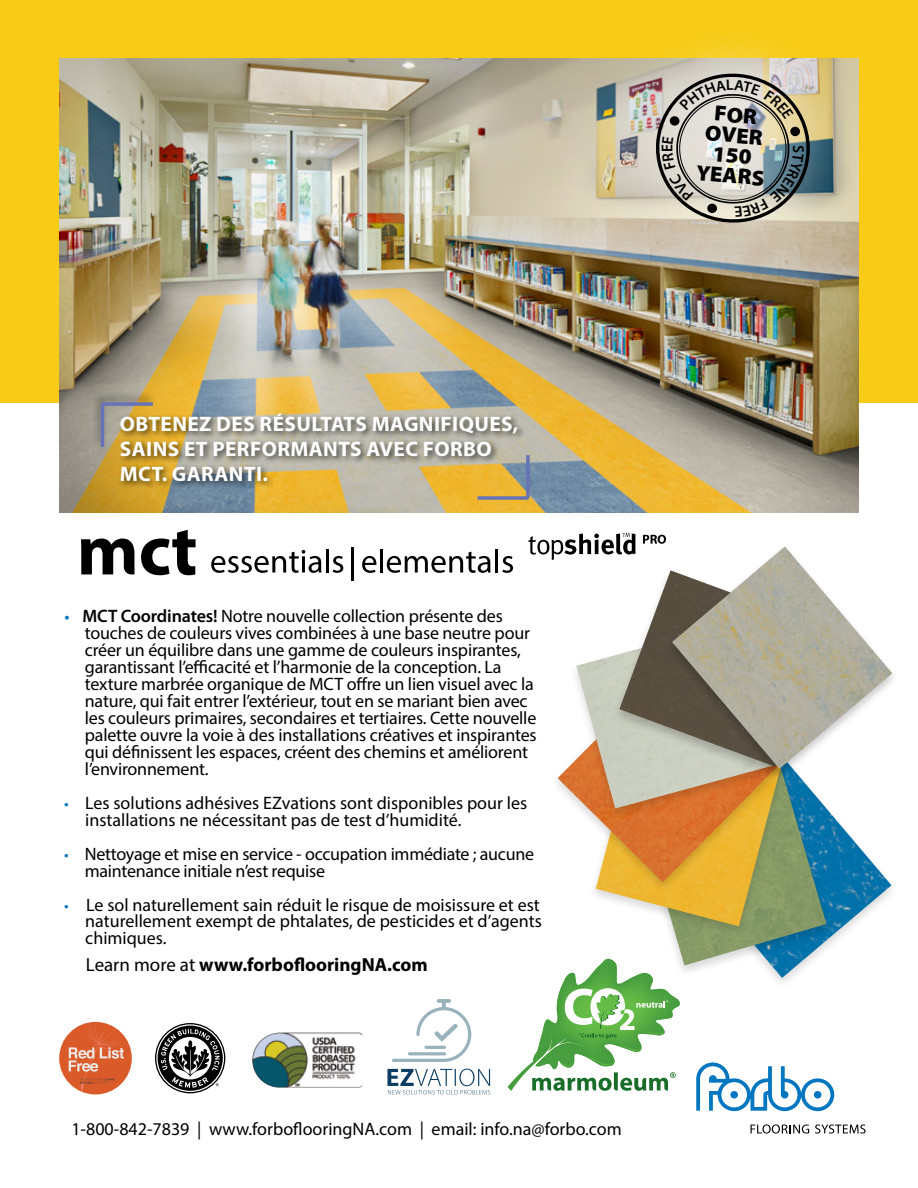
<style>
.page{position:relative;width:918px;height:1188px;background:#fff}
.page>*{position:absolute;margin:0;border:0;box-sizing:border-box;transform-origin:0 0}
.t1{font:900 21.9px/20.2px "Myriad Pro";color:#000;text-align:center}
.t2{font:700 21px/24.9px "Myriad Pro";letter-spacing:.02em;color:#fff}
.t3{font:700 19.05px "Myriad Pro";color:#000}
.t4{font:18px/17px "Myriad Pro";letter-spacing:-.01em;color:#000}
.t5{font:600 15.75px "Myriad Pro";color:#000}
.s1{font-weight:600;font-size:16.5px;color:#0076c0}
.s2{font-weight:600}
.s3{font-size:16.5px;color:#0076c0}
.s4{font-weight:400}
</style>
<div class="page">
<svg style="left:211px;top:550px;width:110px;height:23px"></svg>
<hr style="left:326px;top:549px;width:3px;height:24px;background:#000">
<svg style="left:333px;top:556px;width:10px;height:17px"></svg>
<hr style="left:352px;top:547px;width:2px;height:34px;background:#000">
<svg style="left:362px;top:556px;width:14px;height:17px"></svg>
<hr style="left:380px;top:549px;width:3px;height:24px;background:#000">
<svg style="left:387px;top:552px;width:104px;height:21px"></svg>
<hr style="left:495px;top:549px;width:3px;height:24px;background:#000">
<svg style="left:502px;top:556px;width:11px;height:17px"></svg>
<img style="left:257px;top:1033px;width:97px;height:12px">
<svg style="left:155px;top:1023px;width:70px;height:70px"></svg>
<div style="left:59px;top:1022px;width:73px;height:73px;background:#da5b29;border-radius:50%"></div>
<svg style="left:69px;top:1024px;width:55px;height:67px"></svg>
<img style="left:834px;top:817px;width:57px;height:124px">
<div style="left:630px;top:762px;width:204px;height:216px;background:#000;opacity:.15"></div>
<img style="left:638px;top:781px;width:188px;height:184px">
<div style="left:588px;top:726px;width:201px;height:213px;background:#000;opacity:.15"></div>
<img style="left:596px;top:894px;width:185px;height:32px">
<div style="left:550px;top:658px;width:237px;height:236px;background:#000;opacity:.15"></div>
<img style="left:558px;top:660px;width:222px;height:222px">
<div style="left:569px;top:620px;width:214px;height:201px;background:#000;opacity:.15"></div>
<img style="left:576px;top:622px;width:200px;height:187px">
<div style="left:612px;top:568px;width:222px;height:211px;background:#000;opacity:.21"></div>
<img style="left:619px;top:570px;width:46px;height:197px">
<div style="left:665px;top:544px;width:235px;height:237px;background:#000;opacity:.22"></div>
<img style="left:672px;top:546px;width:220px;height:223px">
<svg style="left:508px;top:959px;width:172px;height:132px"></svg>
<svg style="left:81px;top:539px;width:53px;height:35px"></svg>
<svg style="left:141px;top:530px;width:55px;height:45px"></svg>
<svg style="left:387px;top:1069px;width:103px;height:26px"></svg>
<svg style="left:392px;top:999px;width:79px;height:63px"></svg>
<hr style="left:408px;top:1052px;width:38px;height:3px;background:#99b2bc;border-radius:2px">
<hr style="left:425px;top:1046px;width:21px;height:3px;background:#99b2bc;border-radius:2px">
<div style="left:0;top:0;width:918px;height:402px;background:#f7cb16"></div>
<img style="left:59px;top:58px;width:800px;height:454px">
<div style="left:118px;top:410px;width:408px;height:80px;background:#000;opacity:.67"></div>
<hr style="left:526px;top:455px;width:4px;height:43px;background:#6674b7">
<svg style="left:478px;top:496px;width:51px;height:4px"></svg>
<div style="left:91px;top:391px;width:66px;height:58px;background:#000;opacity:.39"></div>
<hr style="left:101px;top:404px;width:3px;height:43px;background:#6674b7">
<svg style="left:102px;top:402px;width:51px;height:4px"></svg>
<img style="left:596px;top:43px;width:263px;height:239px">
<svg style="left:751px;top:1124px;width:58px;height:10px"></svg>
<svg style="left:815px;top:1124px;width:51px;height:10px"></svg>
<svg style="left:696px;top:1063px;width:138px;height:48px"></svg>
<svg style="left:529px;top:533px;width:107px;height:27px"></svg>
<svg style="left:643px;top:535px;width:23px;height:9px"></svg>
<img style="left:648px;top:65px;width:170px;height:166px">
<p class="t1" style="left:703px;top:101px;width:70px;rotate:5deg">FOR<br>OVER<br>150<br>YEARS</p>
<p class="t5" style="left:657px;top:152px;width:9px;rotate:-90deg">E</p>
<p class="t5" style="left:808px;top:145px;width:10px;rotate:90deg">S</p>
<p class="t2" style="left:120px;top:411px;width:400px">OBTENEZ DES RÉSULTATS MAGNIFIQUES,<br>SAINS ET PERFORMANTS AVEC FORBO<br>MCT. GARANTI.</p>
<p class="t4" style="left:85px;top:608px;width:453px;text-indent:-20px"><span class="s1">•</span> <span class="s2">MCT Coordinates!</span> Notre nouvelle collection présente des touches de couleurs vives combinées à une base neutre pour créer un équilibre dans une gamme de couleurs inspirantes, garantissant l’efficacité et l’harmonie de la conception. La texture marbrée organique de MCT offre un lien visuel avec la nature, qui fait entrer l’extérieur, tout en se mariant bien avec les couleurs primaires, secondaires et tertiaires. Cette nouvelle palette ouvre la voie à des installations créatives et inspirantes qui définissent les espaces, créent des chemins et améliorent l’environnement.</p>
<p class="t4" style="left:85px;top:794px;width:443px;text-indent:-21px"><span class="s3">•</span> Les solutions adhésives EZvations sont disponibles pour les installations ne nécessitant pas de test d’humidité.</p>
<p class="t4" style="left:85px;top:845px;width:451px;text-indent:-21px"><span class="s3">•</span> Nettoyage et mise en service - occupation immédiate ; aucune maintenance initiale n’est requise</p>
<p class="t4" style="left:85px;top:896px;width:458px;text-align:justify;text-indent:-21px"><span class="s3">•</span> Le sol naturellement sain réduit le risque de moisissure et est naturellement exempt de phtalates, de pesticides et d’agents chimiques.</p>
<p class="t3" style="left:86px;top:953px;width:343px"><span class="s4">Learn more at</span> www.forboflooringNA.com</p>
<p class="t4" style="left:71px;top:1120px;width:552px">1-800-842-7839 | www.forboflooringNA.com | email: info.na@forbo.com</p>
</div>
